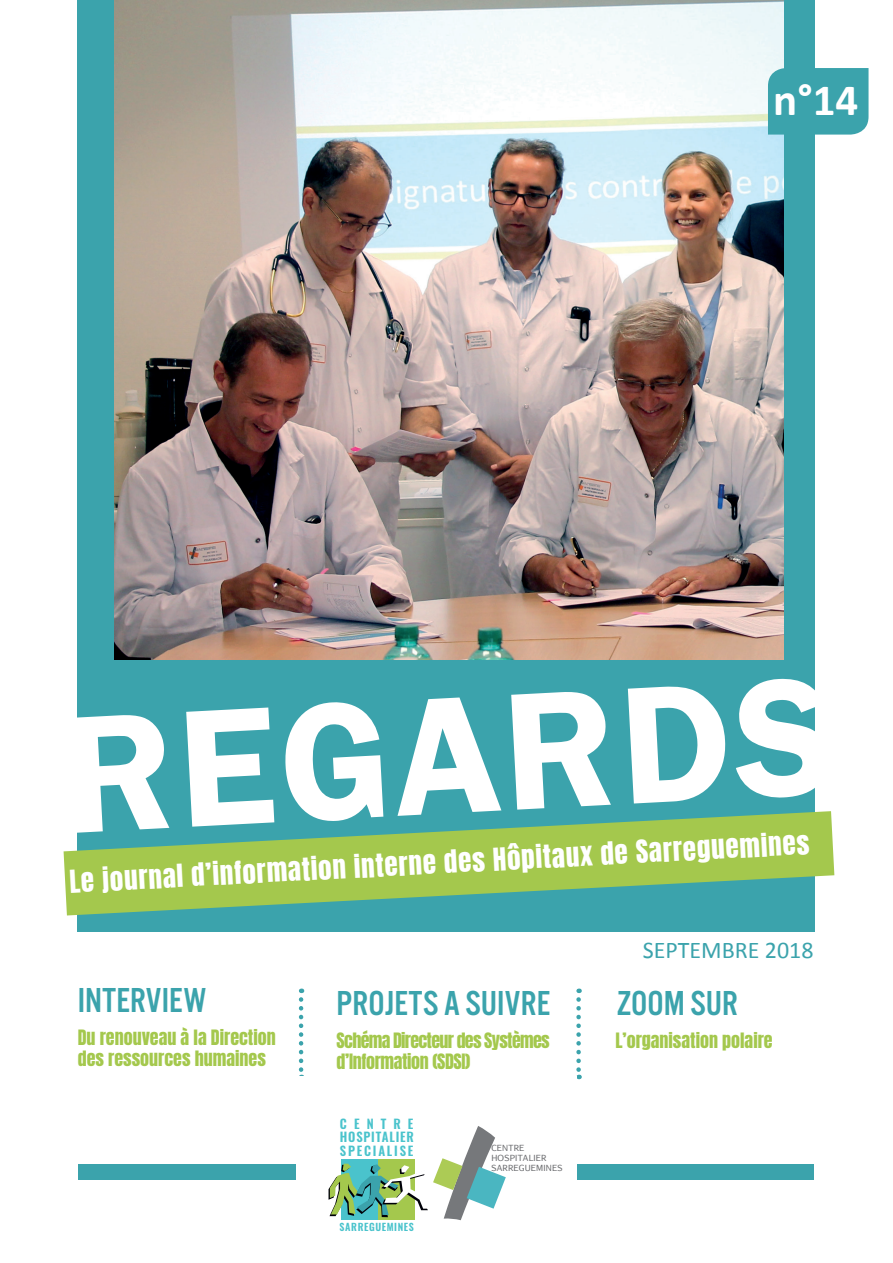
<style>
.page{position:relative;width:893px;height:1263px;background:#fff}
.page>*{position:absolute;margin:0;border:0;box-sizing:border-box;transform-origin:0 0}
.t1{font:600 172.5px "Franklin Gothic";color:#fff}
.t2{font:700 45px "Calibri";color:#fff}
.t3{font:36px "Alternate Got No 3 D";letter-spacing:.005em;color:#3ba3ac}
.t4{font:27px "Anton";color:#fff}
.t5{font:24px "Calibri";color:#3ba3ac}
.t6{font:18px/21.6px "Anton";color:#a4c84d}
.t7{font:18px/21.6px "Anton";letter-spacing:-.04em;color:#a4c84d}
.t8{font:600 12.75px/13.4px "Oswald";letter-spacing:.14em;color:#4ac3cc;text-align:justify}
.t9{font:600 10.05px "Oswald";letter-spacing:.06em;color:#4ac3cc}
.t10{font:8.55px/10.2px "Aurulent Sans";letter-spacing:.025em;color:#6c6d70}
</style>
<div class="page">
<div style="left:78px;top:0;width:737px;height:931px;background:#3ba3ac"></div>
<svg style="left:64px;top:811px;width:770px;height:104px;fill:#a4c84d"></svg>
<svg style="left:299px;top:999px;width:4px;height:77px"></svg>
<svg style="left:576px;top:999px;width:5px;height:80px"></svg>
<div style="left:78px;top:1164px;width:736px;height:15px;background:#3ba3ac"></div>
<img style="left:114px;top:0;width:669px;height:659px">
<div style="left:296px;top:1077px;width:280px;height:186px;background:#fff"></div>
<div style="left:768px;top:68px;width:100px;height:67px;background:#3ba3ac"></div>
<svg style="left:329px;top:1126px;width:177px;height:94px"></svg>
<h2 class="t2" style="left:773px;top:72px;width:87px">n°14</h2>
<h1 class="t1" style="left:56px;top:670px;width:776px;rotate:-3deg">REGARDS</h1>
<h3 class="t4" style="left:69px;top:868px;width:742px;rotate:-3deg">Le journal d’information interne des Hôpitaux de Sarreguemines</h3>
<h3 class="t5" style="left:643px;top:935px;width:172px">SEPTEMBRE 2018</h3>
<h3 class="t3" style="left:78px;top:981px;width:130px">INTERVIEW</h3>
<h3 class="t3" style="left:337px;top:984px;width:215px">PROJETS A SUIVRE</h3>
<h3 class="t3" style="left:617px;top:984px;width:122px">ZOOM SUR</h3>
<p class="t6" style="left:78px;top:1028px;width:200px">Du renouveau à la Direction des ressources humaines</p>
<p class="t7" style="left:337px;top:1030px;width:215px">Schéma Directeur des Systèmes d’Information (SDSI)</p>
<p class="t6" style="left:615px;top:1030px;width:159px">L’organisation polaire</p>
<p class="t8" style="left:340px;top:1118px;width:75px">CENTRE HOSPITALIER SPECIALISE</p>
<p class="t9" style="left:340px;top:1222px;width:76px">SARREGUEMINES</p>
<p class="t10" style="left:491px;top:1142px;width:73px">CENTRE<br>HOSPITALIER<br>SARREGUEMINES</p>
</div>
